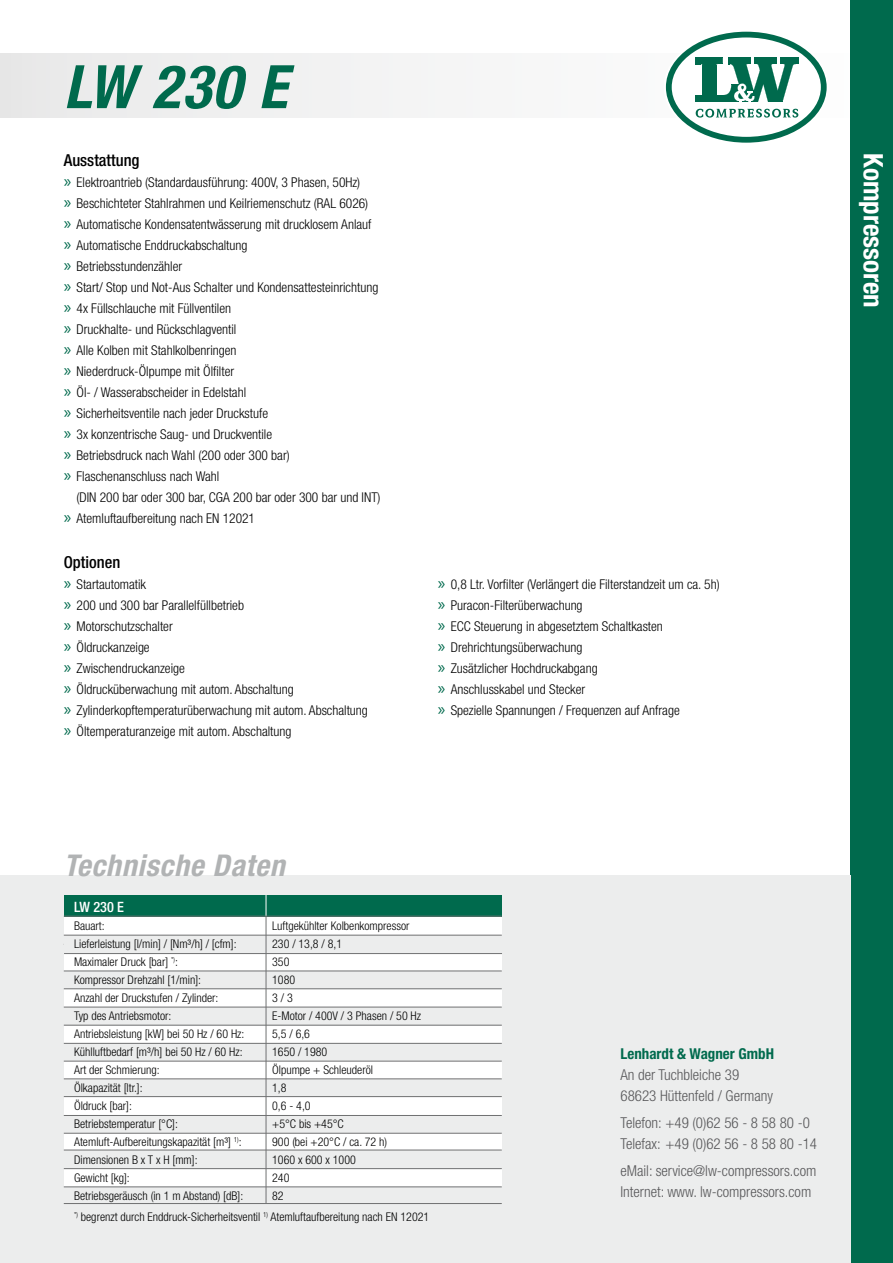
<style>
.page{position:relative;width:893px;height:1263px;background:#fff}
.page>*{position:absolute;margin:0;border:0;box-sizing:border-box;transform-origin:0 0}
.t1{font:italic 700 condensed 60px "Helvetica Neue";color:#006a4d}
.t2{font:italic 700 condensed 30px "Helvetica Neue";letter-spacing:.025em;color:#b1b3b4}
.t3{font:700 condensed 27px "Helvetica Neue";color:#fff}
.t4{font:500 condensed 16.5px "Helvetica Neue";color:#000}
.t5{font:300 condensed 15px/21px "Helvetica Neue";color:#58585a}
.t6{font:700 condensed 15px "Helvetica Neue";color:#006a4d}
.t7{font:500 condensed 14.25px "Helvetica Neue";color:#fff}
.t8{font:300 condensed 13.5px/21px "Helvetica Neue";color:#000}
.t9{font:300 condensed 12px/18px "Helvetica Neue";color:#000}
.s1{font-family:"Myriad Pro";font-weight:400;font-stretch:normal;font-size:18px;color:#006a4d}
</style>
<div class="page">
<div style="left:0;top:54px;width:893px;height:64px;background:#f2f2f3"></div>
<svg style="left:664px;top:30px;width:164px;height:114px"></svg>
<svg style="left:669px;top:35px;width:155px;height:105px;fill:#fff"></svg>
<div style="left:666px;top:32px;width:161px;height:111px;border:6px solid #006a4d;border-radius:50%"></div>
<svg style="left:695px;top:58px;width:104px;height:45px"></svg>
<svg style="left:696px;top:109px;width:102px;height:9px"></svg>
<div style="left:850px;top:0;width:43px;height:1263px;background:#006a4d"></div>
<div style="left:0;top:876px;width:850px;height:387px;background:#eceded"></div>
<div style="left:64px;top:916px;width:438px;height:278px;background:#fff"></div>
<div style="left:64px;top:1187px;width:438px;height:18px;background:#eceded"></div>
<div style="left:64px;top:1150px;width:438px;height:19px;background:#eceded"></div>
<div style="left:64px;top:1115px;width:438px;height:18px;background:#eceded"></div>
<div style="left:64px;top:1079px;width:438px;height:18px;background:#eceded"></div>
<div style="left:64px;top:1043px;width:438px;height:18px;background:#eceded"></div>
<div style="left:64px;top:1007px;width:438px;height:18px;background:#eceded"></div>
<div style="left:64px;top:971px;width:438px;height:18px;background:#eceded"></div>
<hr style="left:64px;top:971px;width:438px;height:1px;background:#707172">
<hr style="left:64px;top:988px;width:438px;height:1px;background:#707172">
<hr style="left:64px;top:1007px;width:438px;height:1px;background:#707172">
<hr style="left:64px;top:1025px;width:438px;height:1px;background:#707172">
<hr style="left:64px;top:1043px;width:438px;height:1px;background:#707172">
<hr style="left:64px;top:1061px;width:438px;height:1px;background:#707172">
<hr style="left:64px;top:1078px;width:438px;height:1px;background:#707172">
<hr style="left:64px;top:1096px;width:438px;height:1px;background:#707172">
<hr style="left:64px;top:1115px;width:438px;height:1px;background:#707172">
<hr style="left:64px;top:1133px;width:438px;height:1px;background:#707172">
<hr style="left:64px;top:1186px;width:438px;height:1px;background:#707172">
<hr style="left:64px;top:1150px;width:438px;height:1px;background:#707172">
<hr style="left:64px;top:1168px;width:438px;height:1px;background:#707172">
<div style="left:64px;top:895px;width:438px;height:21px;background:#006a4d"></div>
<svg style="left:266px;top:895px;width:1px;height:21px"></svg>
<div style="left:64px;top:935px;width:438px;height:18px;background:#eceded"></div>
<hr style="left:266px;top:916px;width:1px;height:287px;background:#707172">
<hr style="left:64px;top:953px;width:438px;height:1px;background:#707172">
<hr style="left:64px;top:1203px;width:438px;height:1px;background:#707172">
<hr style="left:64px;top:935px;width:438px;height:1px;background:#707172">
<hr style="left:64px;top:916px;width:438px;height:1px;background:#707172">
<h1 class="t1" style="left:64px;top:50px;width:225px">LW 230 E</h1>
<p class="t4" style="left:64px;top:150px;width:77px">Ausstattung</p>
<p class="t8" style="left:64px;top:172px;width:316px"><span class="s1">»</span> Elektroantrieb (Standardausführung: 400V, 3 Phasen, 50Hz)<br><span class="s1">»</span> Beschichteter Stahlrahmen und Keilriemenschutz (RAL 6026) <span class="s1">»</span> Automatische Kondensatentwässerung mit drucklosem Anlauf <span class="s1">»</span> Automatische Enddruckabschaltung<br><span class="s1">»</span> Betriebsstundenzähler<br><span class="s1">»</span> Start/ Stop und Not-Aus Schalter und Kondensattesteinrichtung <span class="s1">»</span> 4x Füllschlauche mit Füllventilen<br><span class="s1">»</span> Druckhalte- und Rückschlagventil<br><span class="s1">»</span> Alle Kolben mit Stahlkolbenringen<br><span class="s1">»</span> Niederdruck-Ölpumpe mit Ölfilter<br><span class="s1">»</span> Öl- / Wasserabscheider in Edelstahl<br><span class="s1">»</span> Sicherheitsventile nach jeder Druckstufe<br><span class="s1">»</span> 3x konzentrische Saug- und Druckventile<br><span class="s1">»</span> Betriebsdruck nach Wahl (200 oder 300 bar)<br><span class="s1">»</span> Flaschenanschluss nach Wahl</p>
<p class="t8" style="left:64px;top:487px;width:318px;text-indent:13px">(DIN 200 bar oder 300 bar, CGA 200 bar oder 300 bar und INT) <span class="s1">»</span> Atemluftaufbereitung nach EN 12021</p>
<p class="t4" style="left:64px;top:552px;width:58px">Optionen</p>
<p class="t8" style="left:64px;top:574px;width:306px"><span class="s1">»</span> Startautomatik<br><span class="s1">»</span> 200 und 300 bar Parallelfüllbetrieb<br><span class="s1">»</span> Motorschutzschalter<br><span class="s1">»</span> Öldruckanzeige<br><span class="s1">»</span> Zwischendruckanzeige<br><span class="s1">»</span> Öldrucküberwachung mit autom. Abschaltung<br><span class="s1">»</span> Zylinderkopftemperaturüberwachung mit autom. Abschaltung <span class="s1">»</span> Öltemperaturanzeige mit autom. Abschaltung</p>
<p class="t8" style="left:438px;top:573px;width:283px"><span class="s1">»</span> 0,8 Ltr. Vorfilter (Verlängert die Filterstandzeit um ca. 5h) <span class="s1">»</span> Puracon-Filterüberwachung<br><span class="s1">»</span> ECC Steuerung in abgesetztem Schaltkasten<br><span class="s1">»</span> Drehrichtungsüberwachung<br><span class="s1">»</span> Zusätzlicher Hochdruckabgang<br><span class="s1">»</span> Anschlusskabel und Stecker<br><span class="s1">»</span> Spezielle Spannungen / Frequenzen auf Anfrage</p>
<h3 class="t3" style="left:890px;top:153px;width:156px;rotate:90deg">Kompressoren</h3>
<h2 class="t2" style="left:64px;top:847px;width:223px">Technische Daten</h2>
<p class="t7" style="left:74px;top:898px;width:52px">LW 230 E</p>
<p class="t9" style="left:74px;top:916px;width:172px">Bauart:<br>Lieferleistung [l/min] / [Nm³/h] / [cfm]:<br>Maximaler Druck [bar] <sup>*)</sup>:<br>Kompressor Drehzahl [1/min]:<br>Anzahl der Druckstufen / Zylinder:<br>Typ des Antriebsmotor:<br>Antriebsleistung [kW] bei 50 Hz / 60 Hz:<br>Kühlluftbedarf [m³/h] bei 50 Hz / 60 Hz:<br>Art der Schmierung:<br>Ölkapazität [ltr.]:<br>Öldruck [bar]:<br>Betriebstemperatur [°C]:<br>Atemluft-Aufbereitungskapazität [m³] <sup>1)</sup>:<br>Dimensionen B x T x H [mm]:<br>Gewicht [kg]:<br>Betriebsgeräusch (in 1 m Abstand) [dB]:</p>
<p class="t9" style="left:74px;top:1207px;width:357px"><sup>*)</sup> begrenzt durch Enddruck-Sicherheitsventil <sup>1)</sup> Atemluftaufbereitung nach EN 12021</p>
<p class="t9" style="left:272px;top:917px;width:150px">Luftgekühlter Kolbenkompressor<br>230 / 13,8 / 8,1<br>350<br>1080<br>3 / 3<br>E-Motor / 400V / 3 Phasen / 50 Hz<br>5,5 / 6,6<br>1650 / 1980<br>Ölpumpe + Schleuderöl<br>1,8<br>0,6 - 4,0<br>+5°C bis +45°C<br>900 (bei +20°C / ca. 72 h)<br>1060 x 600 x 1000<br>240<br>82</p>
<p class="t6" style="left:620px;top:1044px;width:155px">Lenhardt &amp; Wagner GmbH</p>
<p class="t5" style="left:620px;top:1064px;width:154px">An der Tuchbleiche 39<br>68623 Hüttenfeld / Germany</p>
<p class="t5" style="left:620px;top:1112px;width:198px">Telefon: +49 (0)62 56 - 8 58 80 -0<br>Telefax: +49 (0)62 56 - 8 58 80 -14</p>
<p class="t5" style="left:620px;top:1160px;width:197px">eMail: service@lw-compressors.com<br>Internet: www. lw-compressors.com</p>
</div>
